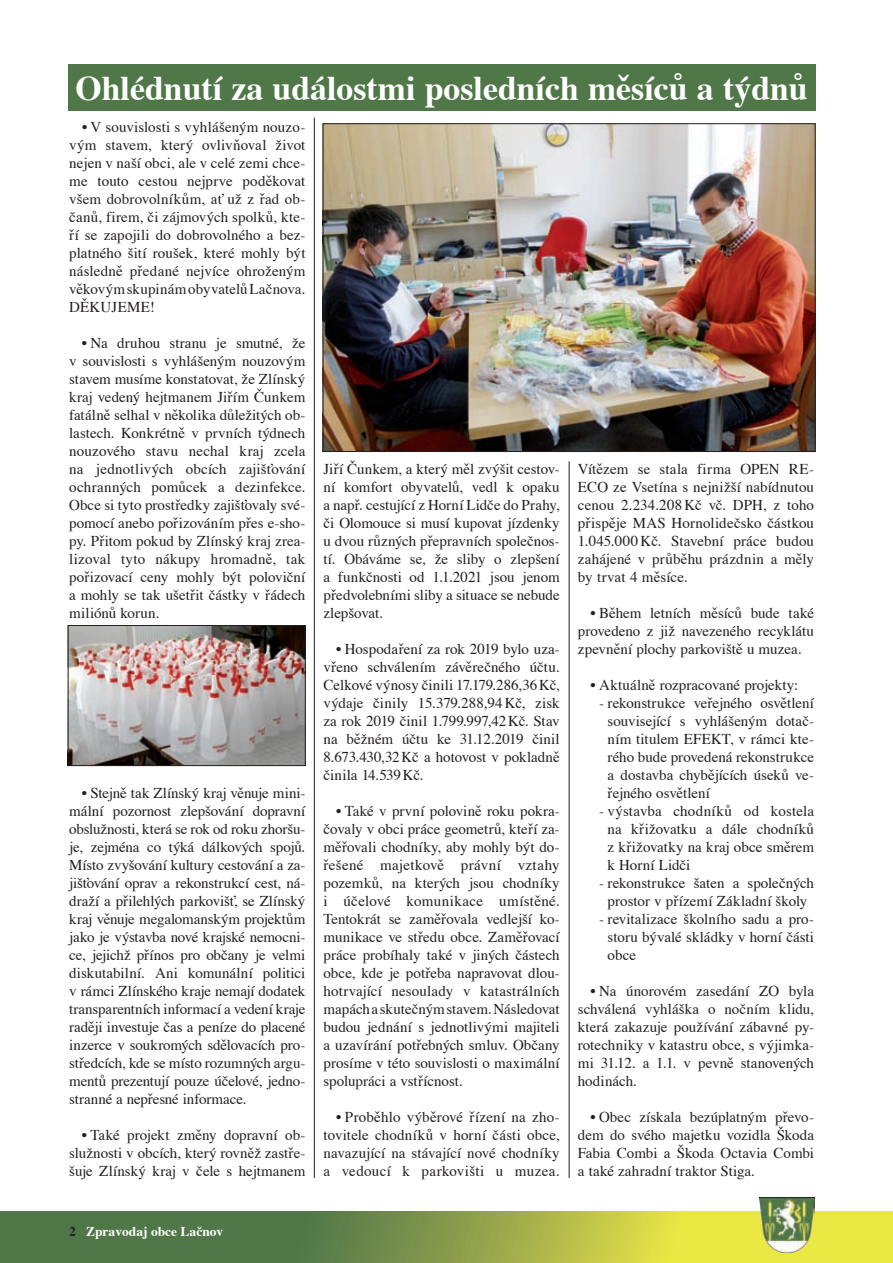
<style>
.page{position:relative;width:893px;height:1263px;background:#fff}
.page>*{position:absolute;margin:0;border:0;box-sizing:border-box;transform-origin:0 0}
.t1{font:700 34.5px "Times";color:#fff}
.t2{font:15px/18px "Times";color:#231f20;text-align:justify}
.t3{font:700 13.5px "Times";color:#fff}
.s1{color:#231f20}
</style>
<div class="page">
<svg style="left:0;top:1212px;width:893px;height:51px;background:#8fa347"></svg>
<img style="left:759px;top:1198px;width:55px;height:54px">
<div style="left:68px;top:64px;width:747px;height:47px;background:#507748"></div>
<hr style="left:314px;top:118px;width:1px;height:1060px;background:#231f20">
<hr style="left:569px;top:461px;width:1px;height:717px;background:#231f20">
<img style="left:70px;top:627px;width:234px;height:137px">
<div style="left:68px;top:625px;width:238px;height:141px;border:1px solid #231f20"></div>
<img style="left:325px;top:125px;width:488px;height:325px">
<div style="left:323px;top:123px;width:492px;height:329px;border:1px solid #231f20"></div>
<h1 class="t1" style="left:76px;top:66px;width:734px">Ohlédnutí za událostmi posledních měsíců a týdnů</h1>
<p class="t2" style="left:69px;top:119px;width:238px;text-indent:13px">• V souvislosti s vyhlášeným nouzo&shy;vým stavem, který ovlivňoval život nejen v naší obci, ale v celé zemi chce&shy;me touto cestou nejprve poděkovat všem dobrovolníkům, ať už z řad ob&shy;čanů, firem, či zájmových spolků, kte&shy;ří se zapojili do dobrovolného a bez&shy;platného šití roušek, které mohly být následně předané nejvíce ohroženým věkovým skupinám obyvatelů Lačnova.<br>DĚKUJEME!</p>
<p class="t2" style="left:69px;top:335px;width:238px;text-indent:13px">• Na druhou stranu je smutné, že v souvislosti s vyhlášeným nouzovým stavem musíme konstatovat, že Zlínský kraj vedený hejtmanem Jiřím Čunkem fatálně selhal v několika důležitých ob&shy;lastech. Konkrétně v prvních týdnech nouzového stavu nechal kraj zcela na jednotlivých obcích zajišťování ochranných pomůcek a dezinfekce.<br>Obce si tyto prostředky zajišťovaly své&shy;pomocí anebo pořizováním přes e-sho&shy;py. Přitom pokud by Zlínský kraj zrea&shy;lizoval tyto nákupy hromadně, tak pořizovací ceny mohly být poloviční a mohly se tak ušetřit částky v řádech miliónů korun.</p>
<p class="t2" style="left:324px;top:461px;width:238px">Jiří Čunkem, a který měl zvýšit cestov&shy;ní komfort obyvatelů, vedl k opaku a např. cestující z Horní Lidče do Prahy, či Olomouce si musí kupovat jízdenky u dvou různých přepravních společnos&shy;tí. Obáváme se, že sliby o zlepšení a funkčnosti od 1.1.2021 jsou jenom předvolebními sliby a situace se nebude zlepšovat.</p>
<p class="t2" style="left:324px;top:641px;width:238px;text-indent:13px">• Hospodaření za rok 2019 bylo uza&shy;vřeno schválením závěrečného účtu.<br>Celkové výnosy činili 17.179.286,36Kč, výdaje činily 15.379.288,94Kč, zisk za rok 2019 činil 1.799.997,42Kč. Stav na běžném účtu ke 31.12.2019 činil 8.673.430,32Kč a hotovost v pokladně činila 14.539Kč.</p>
<p class="t2" style="left:324px;top:803px;width:238px;text-indent:13px">• Také v první polovině roku pokra&shy;čovaly v obci práce geometrů, kteří za&shy;měřovali chodníky, aby mohly být do&shy;řešené majetkově právní vztahy pozemků, na kterých jsou chodníky i účelové komunikace umístěné.<br>Tentokrát se zaměřovala vedlejší ko&shy;munikace ve středu obce. Zaměřovací práce probíhaly také v jiných částech obce, kde je potřeba napravovat dlou&shy;hotrvající nesoulady v katastrálních mapách askutečným stavem. Následovat budou jednání s jednotlivými majiteli a uzavírání potřebných smluv. Občany prosíme v této souvislosti o maximální spolupráci a vstřícnost.</p>
<p class="t2" style="left:324px;top:1109px;width:238px;text-indent:13px">• Proběhlo výběrové řízení na zho&shy;tovitele chodníků v horní části obce, navazující na stávající nové chodníky a vedoucí k parkovišti u muzea.</p>
<p class="t2" style="left:578px;top:461px;width:238px">Vítězem se stala firma OPEN RE-ECO ze Vsetína s nejnižší nabídnutou cenou 2.234.208 Kč vč. DPH, z toho přispěje MAS Hornolidečsko částkou 1.045.000 Kč. Stavební práce budou zahájené v průběhu prázdnin a měly by trvat 4 měsíce.</p>
<p class="t2" style="left:578px;top:605px;width:238px;text-indent:13px">• Během letních měsíců bude také provedeno z již navezeného recyklátu zpevnění plochy parkoviště u muzea.</p>
<p class="t2" style="left:591px;top:677px;width:209px">• Aktuálně rozpracované projekty:</p>
<p class="t2" style="left:608px;top:695px;width:208px;text-indent:-9px">- rekonstrukce veřejného osvětlení související s vyhlášeným dotač&shy;ním titulem EFEKT, v rámci kte&shy;rého bude provedená rekonstrukce a dostavba chybějících úseků ve&shy;řejného osvětlení</p>
<p class="t2" style="left:608px;top:803px;width:208px;text-indent:-8px">- výstavba chodníků od kostela na křižovatku a dále chodníků z křižovatky na kraj obce směrem k Horní Lidči</p>
<p class="t2" style="left:599px;top:875px;width:216px;text-align:center">- rekonstrukce šaten a společných prostor v přízemí Základní školy</p>
<p class="t2" style="left:608px;top:911px;width:208px;text-indent:-9px">- revitalizace školního sadu a pro&shy;storu bývalé skládky v horní části obce</p>
<p class="t2" style="left:578px;top:983px;width:238px;text-indent:13px">• Na únorovém zasedání ZO byla schválená vyhláška o nočním klidu, která zakazuje používání zábavné py&shy;rotechniky v katastru obce, s výjimka&shy;mi 31.12. a 1.1. v pevně stanovených hodinách.</p>
<p class="t2" style="left:578px;top:1109px;width:238px;text-indent:13px">• Obec získala bezúplatným převo&shy;dem do svého majetku vozidla Škoda Fabia Combi a Škoda Octavia Combi a také zahradní traktor Stiga.</p>
<p class="t2" style="left:69px;top:785px;width:238px;text-indent:13px">• Stejně tak Zlínský kraj věnuje mini&shy;mální pozornost zlepšování dopravní obslužnosti, která se rok od roku zhoršu&shy;je, zejména co týká dálkových spojů.<br>Místo zvyšování kultury cestování a za&shy;jišťování oprav a rekonstrukcí cest, ná&shy;draží a přilehlých parkovišť, se Zlínský kraj věnuje megalomanským projektům jako je výstavba nové krajské nemocni&shy;ce, jejichž přínos pro občany je velmi diskutabilní. Ani komunální politici v rámci Zlínského kraje nemají dodatek transparentních informací a vedení kraje raději investuje čas a peníze do placené inzerce v soukromých sdělovacích pro&shy;středcích, kde se místo rozumných argu&shy;mentů prezentují pouze účelové, jedno&shy;stranné a nepřesné informace.</p>
<p class="t2" style="left:69px;top:1127px;width:238px;text-indent:13px">• Také projekt změny dopravní ob&shy;služnosti v obcích, který rovněž zastře&shy;šuje Zlínský kraj v čele s hejtmanem</p>
<p class="t3" style="left:69px;top:1223px;width:156px"><span class="s1">2</span> Zpravodaj obce Lačnov</p>
</div>
